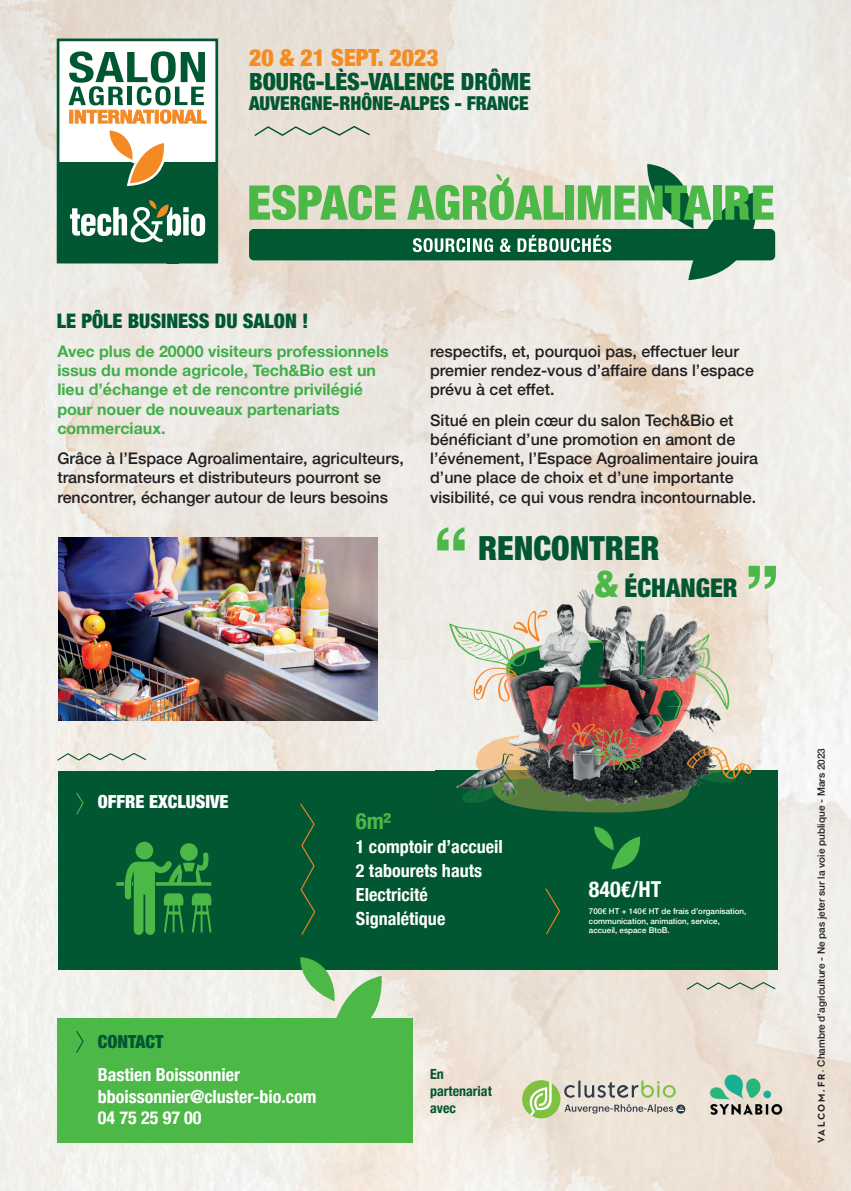
<style>
.page{position:relative;width:851px;height:1191px;background:#fff}
.page>*{position:absolute;margin:0;border:0;box-sizing:border-box;transform-origin:0 0}
.t1{font:900 condensed 33.2px "Helvetica Neue";color:#015732}
.t2{font:900 condensed 25.8px "Helvetica Neue";color:#015732}
.t3{font:900 condensed 23.6px "Helvetica Neue";color:#015732}
.t4{font:900 condensed 23.6px "Helvetica Neue";color:#f68b1f}
.t5{font:700 condensed 22.6px "Helvetica Neue";color:#4cb848}
.t6{font:700 condensed 22px "Helvetica Neue";color:#fff}
.t7{font:900 condensed 20px "Helvetica Neue";color:#015732}
.t8{font:900 condensed 19.2px "Helvetica Neue";color:#015732}
.t9{font:700 condensed 18px/24px "Helvetica Neue";color:#fff}
.t10{font:900 condensed 18px "Helvetica Neue";color:#fff}
.t11{font:900 condensed 18px "Helvetica Neue";color:#015732}
.t12{font:500 16px/19.2px "Helvetica Neue";color:#231f20}
.t13{font:700 16px/19.2px "Helvetica Neue";color:#40ae49}
.t14{font:700 condensed 14px/16.8px "Helvetica Neue";color:#015732}
.t15{font:500 10px "Helvetica Neue";color:#231f20}
.t16{font:500 8px/9.6px "Helvetica Neue";color:#fff}
.s1{font-size:36.8px;color:#4cb848}
.s2{font-family:"Neutraface 2 Text";font-weight:700}
.s3{font-family:"Neutraface 2 Text";font-weight:700;font-size:6.2px}
</style>
<div class="page">
<img style="left:0;top:0;width:850px;height:1191px">
<div style="left:58px;top:771px;width:719px;height:199px;background:#015732"></div>
<svg style="left:55px;top:37px;width:164px;height:228px"></svg>
<svg style="left:253px;top:125px;width:118px;height:12px"></svg>
<svg style="left:56px;top:752px;width:91px;height:9px"></svg>
<svg style="left:685px;top:981px;width:91px;height:9px"></svg>
<svg style="left:676px;top:1104px;width:9px;height:9px"></svg>
<svg style="left:564px;top:1104px;width:119px;height:9px"></svg>
<svg style="left:564px;top:1080px;width:111px;height:17px;background:#c0c1af"></svg>
<div style="left:522px;top:1080px;width:38px;height:38px;background:#7fc241;border-radius:50%"></div>
<svg style="left:527px;top:1081px;width:24px;height:35px"></svg>
<div style="left:135px;top:841px;width:18px;height:18px;background:#086034;border-radius:50%"></div>
<svg style="left:116px;top:842px;width:95px;height:93px"></svg>
<img style="left:58px;top:537px;width:320px;height:183px">
<div style="left:57px;top:1017px;width:355px;height:125px;background:#4cb848"></div>
<svg style="left:300px;top:957px;width:82px;height:61px"></svg>
<svg style="left:76px;top:1031px;width:8px;height:22px"></svg>
<svg style="left:76px;top:792px;width:8px;height:23px"></svg>
<svg style="left:300px;top:803px;width:16px;height:132px"></svg>
<img style="left:436px;top:589px;width:39px;height:117px">
<img style="left:667px;top:589px;width:42px;height:49px">
<img style="left:709px;top:589px;width:68px;height:117px">
<img style="left:667px;top:697px;width:42px;height:9px">
<img style="left:436px;top:706px;width:68px;height:97px">
<img style="left:504px;top:754px;width:68px;height:58px">
<img style="left:572px;top:742px;width:69px;height:71px">
<img style="left:641px;top:706px;width:136px;height:106px">
<div style="left:475px;top:572px;width:127px;height:17px;background:#eeeae5"></div>
<img style="left:475px;top:589px;width:97px;height:110px">
<img style="left:475px;top:699px;width:127px;height:55px">
<img style="left:667px;top:638px;width:54px;height:59px">
<img style="left:667px;top:600px;width:39px;height:38px">
<img style="left:667px;top:628px;width:30px;height:49px">
<img style="left:667px;top:608px;width:18px;height:20px">
<img style="left:667px;top:620px;width:14px;height:56px">
<img style="left:572px;top:584px;width:95px;height:158px">
<img style="left:623px;top:603px;width:39px;height:39px">
<img style="left:620px;top:642px;width:21px;height:39px">
<img style="left:627px;top:612px;width:14px;height:53px">
<svg style="left:662px;top:600px;width:5px;height:8px"></svg>
<img style="left:641px;top:679px;width:21px;height:2px">
<img style="left:641px;top:608px;width:26px;height:71px">
<img style="left:641px;top:615px;width:26px;height:61px">
<svg style="left:513px;top:610px;width:35px;height:32px"></svg>
<svg style="left:437px;top:527px;width:27px;height:23px"></svg>
<svg style="left:748px;top:566px;width:27px;height:23px"></svg>
<div style="left:249px;top:229px;width:526px;height:31px;background:#005930;border-radius:5px"></div>
<svg style="left:249px;top:185px;width:147px;height:35px;background:#84c579"></svg>
<svg style="left:407px;top:164px;width:366px;height:116px"></svg>
<svg style="left:594px;top:826px;width:46px;height:43px"></svg>
<svg style="left:545px;top:888px;width:15px;height:47px"></svg>
<img style="left:704px;top:1071px;width:83px;height:46px">
<h3 class="t4" style="left:249px;top:38px;width:191px">20 &amp; 21 SEPT. 2023</h3>
<h3 class="t3" style="left:249px;top:62px;width:283px">BOURG-LÈS-VALENCE DRÔME</h3>
<p class="t8" style="left:249px;top:87px;width:281px">AUVERGNE-RHÔNE-ALPES - FRANCE</p>
<p class="t7" style="left:57px;top:304px;width:253px">LE PÔLE BUSINESS DU SALON !</p>
<p class="t13" style="left:57px;top:342px;width:333px">Avec plus de 20000 visiteurs professionnels issus du monde agricole, Tech&amp;Bio est un lieu d’échange et de rencontre privilégié pour nouer de nouveaux partenariats commerciaux.</p>
<p class="t12" style="left:57px;top:448px;width:348px">Grâce à l’Espace Agroalimentaire, agriculteurs, transformateurs et distributeurs pourront se rencontrer, échanger autour de leurs besoins</p>
<p class="t12" style="left:430px;top:340px;width:325px">respectifs, et, pourquoi pas, effectuer leur premier rendez-vous d’affaire dans l’espace prévu à cet effet.</p>
<p class="t12" style="left:430px;top:409px;width:329px">Situé en plein cœur du salon Tech&amp;Bio et bénéficiant d’une promotion en amont de l’événement, l’Espace Agroalimentaire jouira d’une place de choix et d’une importante visibilité, ce qui vous rendra incontournable.</p>
<h1 class="t1" style="left:478px;top:520px;width:183px">RENCONTRER</h1>
<h2 class="t2" style="left:595px;top:567px;width:144px"><span class="s1">&amp;</span> ÉCHANGER</h2>
<p class="t10" style="left:98px;top:787px;width:132px">OFFRE EXCLUSIVE</p>
<h3 class="t5" style="left:356px;top:801px;width:37px">6m²</h3>
<p class="t9" style="left:356px;top:833px;width:148px">1 comptoir d’accueil<br>2 tabourets hauts<br>Electricité<br>Signalétique</p>
<p class="t11" style="left:98px;top:1027px;width:67px">CONTACT</p>
<p class="t9" style="left:98px;top:1063px;width:220px;line-height:21.4px">Bastien Boissonnier bboissonnier@cluster-bio.com<br>04 75 25 97 00</p>
<p class="t14" style="left:430px;top:1064px;width:63px">En partenariat avec</p>
<h3 class="t6" style="left:589px;top:871px;width:74px">840€/HT</h3>
<p class="t16" style="left:589px;top:905px;width:159px">700€ HT + 140€ HT de frais d’organisation, communication, animation, service, accueil, espace BtoB.</p>
<p class="t15" style="left:813px;top:1143px;width:396px;rotate:-90deg"><span class="s2">VA LC O M . F R</span> <span class="s3">-</span> Chambre d’agriculture - Ne pas jeter sur la voie publique - Mars 2023</p>
</div>
